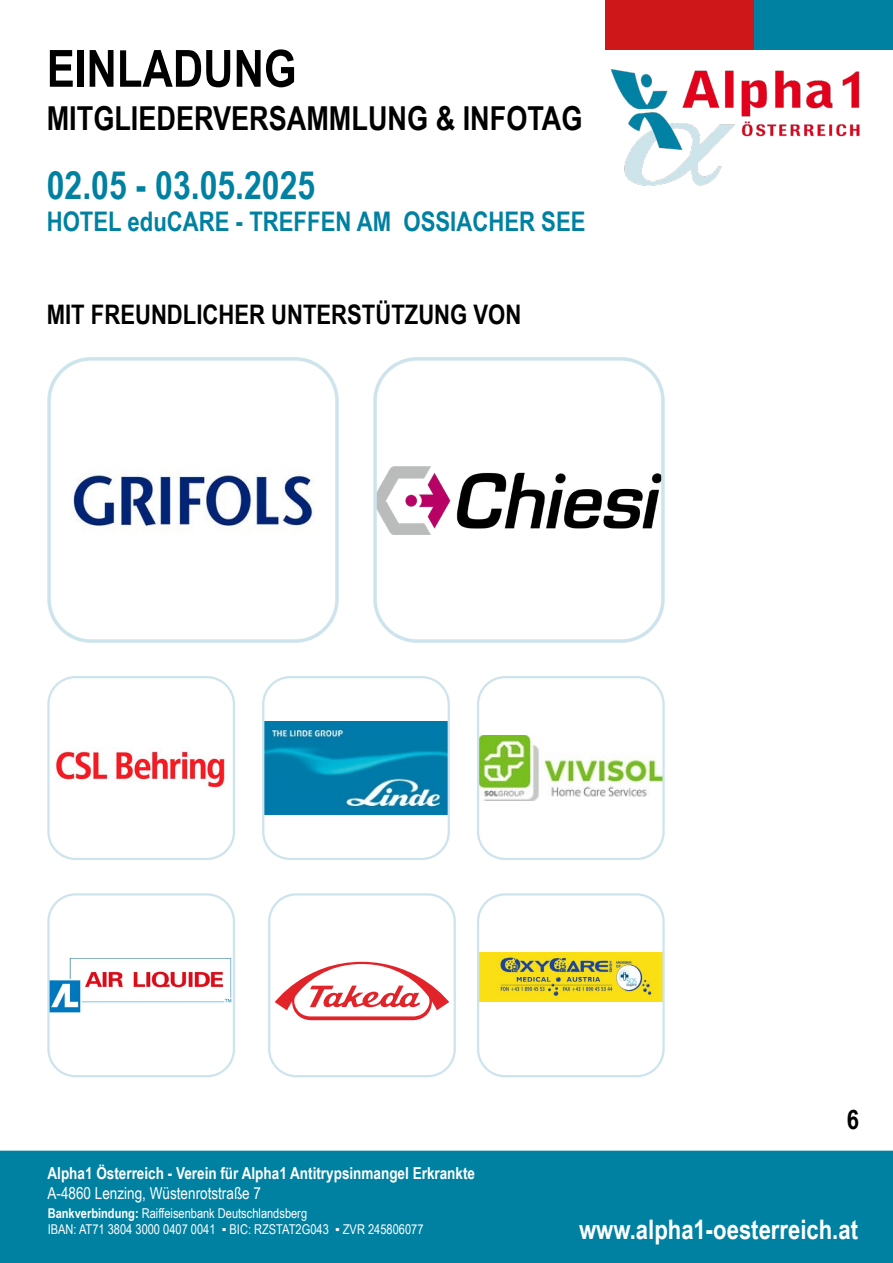
<style>
.page{position:relative;width:893px;height:1263px;background:#fff}
.page>*{position:absolute;margin:0;border:0;box-sizing:border-box;transform-origin:0 0}
.t1{font:700 51.3px "Arial Narrow";color:#000}
.t2{font:700 39px "Arial Narrow";color:#0081a2}
.t3{font:700 33px "Arial Narrow";color:#000}
.t4{font:700 27px "Arial Narrow";color:#0081a2}
.t5{font:700 26.85px "Arial Narrow";color:#000}
.t6{font:700 26.85px "Arial Narrow";color:#fff}
.t7{font:700 16.5px "Arial Narrow";color:#fff}
.t8{font:16.5px "Arial Narrow";color:#fff}
.t9{font:13.5px/16.2px "Arial Narrow";color:#fff}
.s1{font-weight:700}
</style>
<div class="page">
<div style="left:0;top:1151px;width:893px;height:112px;background:#0081a2"></div>
<img style="left:51px;top:361px;width:284px;height:278px">
<div style="left:47px;top:357px;width:292px;height:286px;border:3px solid #cde4ed;border-radius:42px"></div>
<img style="left:377px;top:467px;width:284px;height:67px">
<div style="left:373px;top:357px;width:292px;height:286px;border:3px solid #cde4ed;border-radius:42px"></div>
<img style="left:50px;top:697px;width:182px;height:153px">
<div style="left:47px;top:676px;width:188px;height:184px;border:2px solid #cde4ed;border-radius:27px"></div>
<img style="left:265px;top:722px;width:182px;height:92px">
<div style="left:262px;top:676px;width:188px;height:184px;border:2px solid #cde4ed;border-radius:27px"></div>
<img style="left:480px;top:736px;width:182px;height:64px">
<div style="left:477px;top:676px;width:188px;height:184px;border:2px solid #cde4ed;border-radius:27px"></div>
<img style="left:50px;top:958px;width:182px;height:55px">
<div style="left:47px;top:893px;width:188px;height:184px;border:2px solid #cde4ed;border-radius:27px"></div>
<svg style="left:274px;top:961px;width:175px;height:60px"></svg>
<div style="left:268px;top:893px;width:188px;height:184px;border:2px solid #cde4ed;border-radius:27px"></div>
<div style="left:606px;top:0;width:149px;height:49px;background:#cd1719"></div>
<div style="left:754px;top:0;width:139px;height:49px;background:#0081a2"></div>
<img style="left:610px;top:69px;width:250px;height:117px">
<img style="left:480px;top:953px;width:182px;height:48px">
<div style="left:477px;top:893px;width:188px;height:184px;border:2px solid #cde4ed;border-radius:27px"></div>
<h1 class="t1" style="left:47px;top:30px;width:251px">EINLADUNG</h1>
<h3 class="t3" style="left:47px;top:93px;width:537px">MITGLIEDERVERSAMMLUNG &amp; INFOTAG</h3>
<h2 class="t2" style="left:47px;top:156px;width:270px">02.05 - 03.05.2025</h2>
<h3 class="t4" style="left:47px;top:201px;width:540px">HOTEL eduCARE - TREFFEN AM OSSIACHER SEE</h3>
<h3 class="t5" style="left:47px;top:294px;width:476px">MIT FREUNDLICHER UNTERSTÜTZUNG VON</h3>
<p class="t7" style="left:47px;top:1161px;width:429px">Alpha1 Österreich - Verein für Alpha1 Antitrypsinmangel Erkrankte</p>
<p class="t8" style="left:47px;top:1181px;width:215px">A-4860 Lenzing, Wüstenrotstraße 7</p>
<p class="t9" style="left:48px;top:1204px;width:377px"><span class="s1">Bankverbindung:</span> Raiffeisenbank Deutschlandsberg<br>IBAN: AT71 3804 3000 0407 0041 ▪ BIC: RZSTAT2G043 ▪ ZVR 245806077</p>
<h3 class="t5" style="left:847px;top:1099px;width:14px">6</h3>
<h3 class="t6" style="left:579px;top:1209px;width:280px">www.alpha1-oesterreich.at</h3>
</div>
